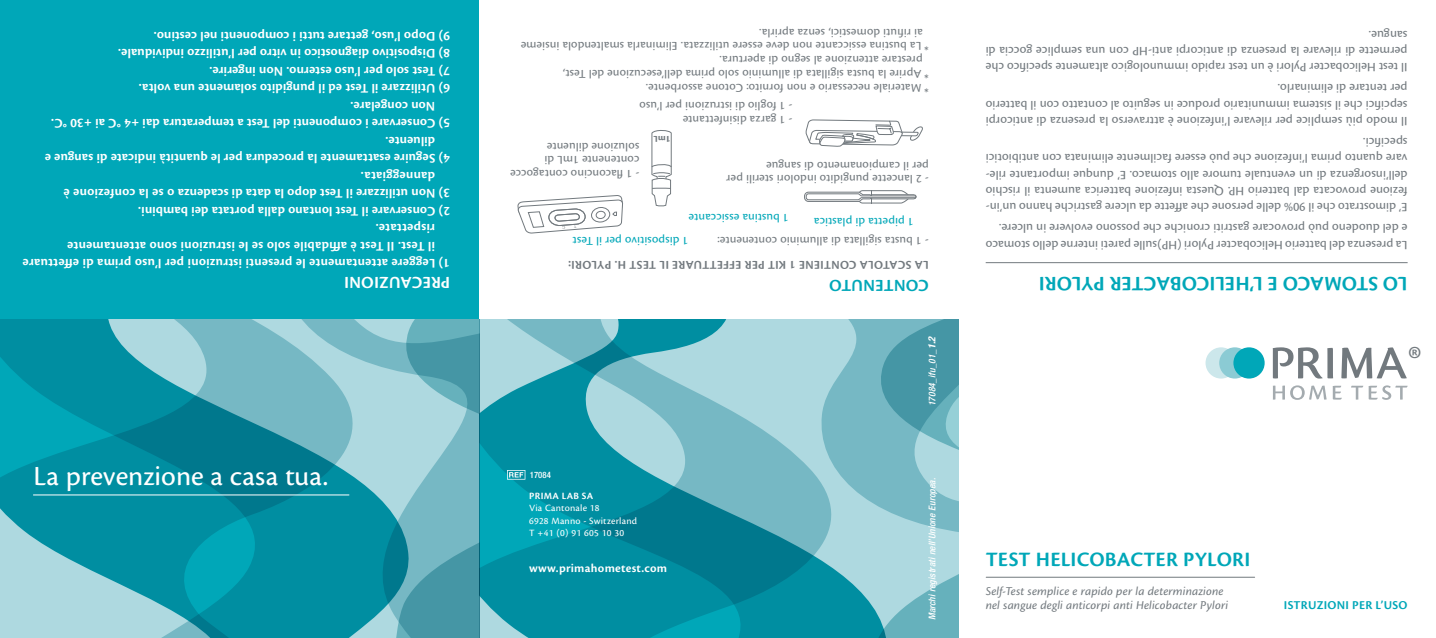
<style>
.page{position:relative;width:1436px;height:638px;background:#fff}
.page>*{position:absolute;margin:0;border:0;box-sizing:border-box;transform-origin:0 0}
.t1{font:42.5px "Cronos Pro Capt";color:#72797e}
.t2{font:28.75px "Cronos Pro Capt";color:#fff}
.t3{font:21.25px "Cronos Pro Semibold Capt";color:#00a7b8}
.t4{font:17.5px "Cronos Pro Semibold Capt";letter-spacing:.01em;color:#fff}
.t5{font:17.5px "Cronos Pro Semibold Capt";letter-spacing:.01em;color:#00a7b8}
.t6{font:13.75px/17.5px "Cronos Pro Semibold Capt";letter-spacing:.005em;color:#fff}
.t7{font:13.12px/16.2px "Cronos Pro Capt";letter-spacing:.005em;color:#72797e;text-align:justify}
.t8{font:12.5px/13.8px "Cronos Pro Capt";letter-spacing:.01em;color:#72797e}
.t9{font:12.5px "Cronos Pro Capt It";letter-spacing:.005em;color:#72797e}
.t10{font:12.5px "Cronos Pro Capt";letter-spacing:.01em;color:#00a7b8}
.t11{font:12.5px "Cronos Pro Semibold Capt";letter-spacing:.02em;color:#72797e}
.t12{font:12.5px "Cronos Pro Semibold Capt";letter-spacing:.02em;color:#fff}
.t13{font:12.5px "Cronos Pro Semibold Capt";letter-spacing:.02em;color:#00a7b8}
.t14{font:10px/12.5px "Cronos Pro Capt";letter-spacing:.02em;color:#fff}
.t15{font:italic 500 condensed 9.38px "Helvetica Neue LT Std";color:#fff}
.t16{font:9.38px "Cronos Pro Bold Capt";color:#72797e}
.t17{font:500 condensed 8.75px "Helvetica Neue LT Std";color:#fff}
.s1{font-size:10px}
.s2{font-weight:700;font-size:10px}
.s3{font-family:"Cronos Pro Semibold Capt"}
</style>
<div class="page">
<svg style="left:2px;top:319px;width:476px;height:317px;background:#3fa5b4"></svg>
<svg style="left:479px;top:319px;width:15px;height:317px;background:#3fafbd"></svg>
<svg style="left:494px;top:319px;width:463px;height:317px;background:#51acba"></svg>
<div style="left:0;top:0;width:478px;height:319px;background:#00a7b8"></div>
<hr style="left:985px;top:262px;width:422px;height:1px;background:#72797e">
<svg style="left:805px;top:120px;width:117px;height:27px"></svg>
<svg style="left:517px;top:195px;width:106px;height:39px"></svg>
<svg style="left:651px;top:130px;width:21px;height:76px"></svg>
<hr style="left:33px;top:494px;width:316px;height:1px;background:#fff">
<svg style="left:804px;top:190px;width:112px;height:14px"></svg>
<svg style="left:1341px;top:347px;width:65px;height:31px"></svg>
<svg style="left:1272px;top:347px;width:60px;height:31px"></svg>
<svg style="left:1368px;top:385px;width:39px;height:15px"></svg>
<svg style="left:1351px;top:386px;width:11px;height:14px"></svg>
<svg style="left:1332px;top:386px;width:9px;height:14px"></svg>
<svg style="left:1273px;top:385px;width:53px;height:15px"></svg>
<div style="left:1205px;top:347px;width:31px;height:31px;background:#cce7eb;border-radius:50%"></div>
<div style="left:1218px;top:347px;width:32px;height:31px;background:#8bcbd4;border-radius:50%"></div>
<div style="left:1233px;top:347px;width:31px;height:31px;background:#00a7b8;border-radius:50%"></div>
<hr style="left:986px;top:577px;width:268px;height:1px;background:#72797e">
<svg style="left:507px;top:470px;width:18px;height:9px"></svg>
<hr style="left:478px;top:0;width:1px;height:638px;background:#d5d6d7">
<hr style="left:957px;top:0;width:1px;height:638px;background:#d5d6d7">
<p class="t6" style="left:450px;top:45px;width:298px;rotate:-180deg">9) Dopo l’uso, gettare tutti i componenti nel cestino.</p>
<p class="t6" style="left:450px;top:62px;width:334px;rotate:-180deg">8) Dispositivo diagnostico in vitro per l’utilizzo individuale.</p>
<p class="t6" style="left:450px;top:80px;width:242px;rotate:-180deg">7) Test solo per l’uso esterno. Non ingerire.</p>
<p class="t8" style="left:922px;top:39px;width:165px;rotate:-180deg">ai rifiuti domestici, senza aprirla.</p>
<p class="t8" style="left:928px;top:53px;width:409px;rotate:-180deg">* La bustina essiccante non deve essere utilizzata. Eliminarla smaltendola insieme</p>
<p class="t8" style="left:922px;top:67px;width:205px;rotate:-180deg">prestare attenzione al segno di apertura.</p>
<p class="t8" style="left:928px;top:81px;width:367px;rotate:-180deg">* Aprire la busta sigillata di alluminio solo prima dell’esecuzione del Test,</p>
<p class="t7" style="left:1407px;top:75px;width:423px;rotate:-180deg">Il test Helicobacter Pylori è un test rapido immunologico altamente specifico che permette di rilevare la presenza di anticorpi anti-HP con una semplice goccia di sangue.</p>
<p class="t6" style="left:450px;top:97px;width:313px;rotate:-180deg">6) Utilizzare il Test ed il pungidito solamente una volta.</p>
<p class="t6" style="left:435px;top:115px;width:86px;rotate:-180deg">Non congelare.</p>
<p class="t6" style="left:450px;top:132px;width:400px;rotate:-180deg">5) Conservare i componenti del Test a temperatura dai +4 °C ai +30 °C.</p>
<p class="t8" style="left:928px;top:94px;width:284px;rotate:-180deg">* Materiale necessario e non fornito: Cotone assorbente.</p>
<p class="t8" style="left:792px;top:113px;width:155px;rotate:-180deg">- 1 foglio di istruzioni per l’uso</p>
<p class="t8" style="left:792px;top:126px;width:111px;rotate:-180deg">- 1 garza disinfettante</p>
<p class="t7" style="left:1407px;top:129px;width:423px;rotate:-180deg">Il modo più semplice per rilevare l’infezione è attraverso la presenza di anticorpi sepcifici che il sistema immunitario produce in seguito al contatto con il batterio per tentare di eliminarlo.</p>
<p class="t6" style="left:435px;top:167px;width:392px;text-indent:-15px;rotate:-180deg">4) Seguire esattamente la procedura per le quantità indicate di sangue e diluente.</p>
<p class="t6" style="left:435px;top:202px;width:373px;text-indent:-15px;rotate:-180deg">3) Non utilizzare il Test dopo la data di scadenza o se la confezione è danneggiata.</p>
<p class="t6" style="left:450px;top:220px;width:313px;rotate:-180deg">2) Conservare il Test lontano dalla portata dei bambini.</p>
<p class="t6" style="left:435px;top:272px;width:414px;text-indent:-15px;rotate:-180deg">1) Leggere attentamente le presenti istruzioni per l’uso prima di effettuare il Test. Il Test è affidabile solo se le istruzioni sono attentamente rispettate.</p>
<p class="t8" style="left:639px;top:153px;width:94px;rotate:-180deg">soluzione diluente</p>
<p class="t8" style="left:639px;top:167px;width:96px;rotate:-180deg">contenente 1mL di</p>
<p class="t8" style="left:639px;top:181px;width:131px;rotate:-180deg">- 1 flaconcino contagocce</p>
<p class="t16" style="left:670px;top:145px;width:19px;rotate:-180deg"><span class="s1">1</span>mL</p>
<p class="t8" style="left:928px;top:186px;width:204px;rotate:-180deg">- 2 lancette pungidito indolori sterili per per il campionamento di sangue</p>
<p class="t10" style="left:788px;top:225px;width:102px;rotate:-180deg">1 bustina essiccante</p>
<p class="t8" style="left:928px;top:248px;width:213px;rotate:-180deg">- 1 busta sigillata di alluminio contenente:</p>
<p class="t10" style="left:913px;top:229px;width:101px;rotate:-180deg">1 pipetta di plastica</p>
<p class="t10" style="left:688px;top:248px;width:117px;rotate:-180deg">1 dispositivo per il Test</p>
<p class="t11" style="left:928px;top:272px;width:362px;rotate:-180deg">LA SCATOLA CONTIENE 1 KIT PER EFFETTUARE IL TEST H. PYLORI:</p>
<p class="t7" style="left:1407px;top:215px;width:423px;rotate:-180deg">E’ dimostrato che il 90% delle persone che affette da ulcere gastriche hanno un’in&shy;fezione provocata dal batterio HP. Questa infezione batterica aumenta il rischio dell’insorgenza di un eventuale tumore allo stomaco. E’ dunque importante rile&shy;vare quanto prima l’infezione che può essere facilmente eliminata con antibiotici specifici.</p>
<p class="t7" style="left:1407px;top:253px;width:423px;rotate:-180deg">La presenza del batterio Helicobacter Pylori (HP)sulle pareti interne dello stomaco e del duodeno può provocare gastriti croniche che possono evolvere in ulcere.</p>
<p class="t4" style="left:450px;top:292px;width:108px;rotate:-180deg">PRECAUZIONI</p>
<p class="t5" style="left:928px;top:295px;width:101px;rotate:-180deg">CONTENUTO</p>
<p class="t3" style="left:1407px;top:295px;width:370px;rotate:-180deg">LO STOMACO E L’HELICOBACTER PYLORI</p>
<p class="t15" style="left:926px;top:406px;width:72px;rotate:-90deg">17084_ifu_01_<span class="s2">1.2</span></p>
<p class="t1" style="left:1407px;top:336px;width:15px">®</p>
<p class="t2" style="left:33px;top:460px;width:296px">La prevenzione a casa tua.</p>
<p class="t17" style="left:530px;top:469px;width:22px">17084</p>
<p class="t14" style="left:529px;top:489px;width:109px"><span class="s3">PRIMA LAB SA<br></span>Via Cantonale 18<br>6928 Manno - Switzerland<br>T +41 (0) 91 605 10 30</p>
<p class="t12" style="left:529px;top:561px;width:139px">www.primahometest.com</p>
<p class="t15" style="left:926px;top:620px;width:144px;rotate:-90deg">Marchi registrati nell’Unione Europea.</p>
<p class="t3" style="left:985px;top:547px;width:266px">TEST HELICOBACTER PYLORI</p>
<p class="t9" style="left:985px;top:584px;width:239px">Self-Test semplice e rapido per la determinazione</p>
<p class="t9" style="left:985px;top:598px;width:244px">nel sangue degli anticorpi anti Helicobacter Pylori</p>
<p class="t13" style="left:1283px;top:598px;width:125px">ISTRUZIONI PER L’USO</p>
</div>
